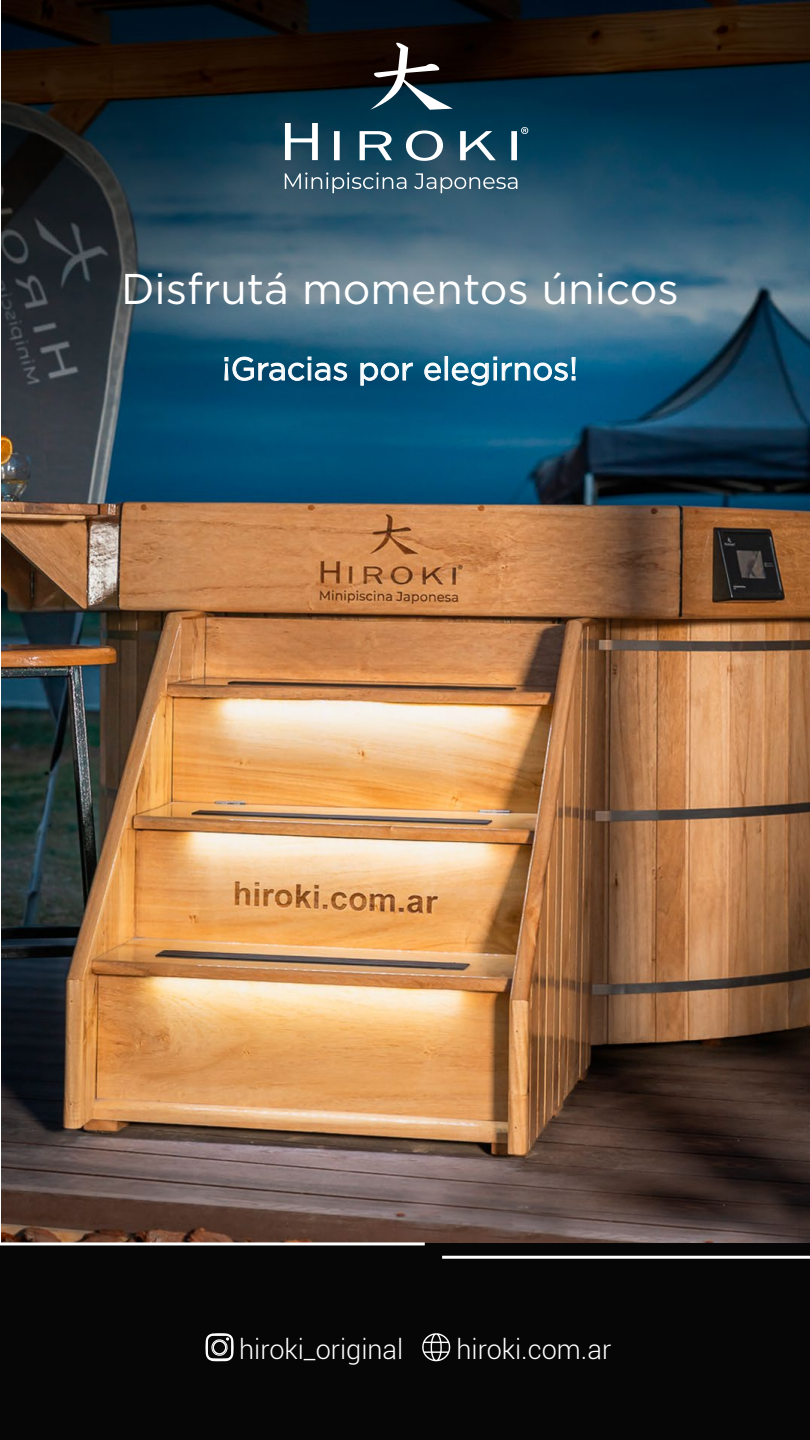
<style>
.page{position:relative;width:810px;height:1440px;background:#fff}
.page>*{position:absolute;margin:0;border:0;box-sizing:border-box;transform-origin:0 0}
.t1{font:42.97px "Gotham";color:#fff}
.t2{font:32.17px "Gotham";color:#fff}
.t3{font:300 27.15px "Roboto";color:#fff}
</style>
<div class="page">
<img style="left:1px;top:0;width:809px;height:1244px">
<div style="left:0;top:1244px;width:810px;height:196px;background:#060606"></div>
<svg style="left:285px;top:123px;width:33px;height:37px"></svg>
<svg style="left:370px;top:43px;width:83px;height:67px"></svg>
<svg style="left:285px;top:172px;width:121px;height:21px;background:#4e6f80"></svg>
<svg style="left:414px;top:173px;width:103px;height:20px;background:#547586"></svg>
<svg style="left:334px;top:127px;width:194px;height:34px"></svg>
<svg style="left:205px;top:1333px;width:29px;height:28px"></svg>
<div style="left:212px;top:1340px;width:15px;height:15px;border:2px solid #fff;border-radius:50%"></div>
<svg style="left:422px;top:1333px;width:28px;height:28px"></svg>
<svg style="left:224px;top:356px;width:123px;height:25px;background:#38708c"></svg>
<svg style="left:360px;top:362px;width:53px;height:24px"></svg>
<svg style="left:424px;top:362px;width:17px;height:19px"></svg>
<div style="left:445px;top:356px;width:3px;height:24px;border:1px solid #fff"></div>
<svg style="left:452px;top:356px;width:124px;height:30px;background:#337b9c"></svg>
<hr style="left:442px;top:1256px;width:368px;height:3px;background:#fff">
<hr style="left:0;top:1242px;width:425px;height:3px;background:#fff">
<h1 class="t1" style="left:121px;top:261px;width:559px">Disfrutá momentos únicos</h1>
<p class="t2" style="left:222px;top:348px;width:357px">¡Gracias por elegirnos!</p>
<p class="t3" style="left:239px;top:1331px;width:166px">hiroki_original</p>
<p class="t3" style="left:456px;top:1330px;width:156px">hiroki.com.ar</p>
</div>
